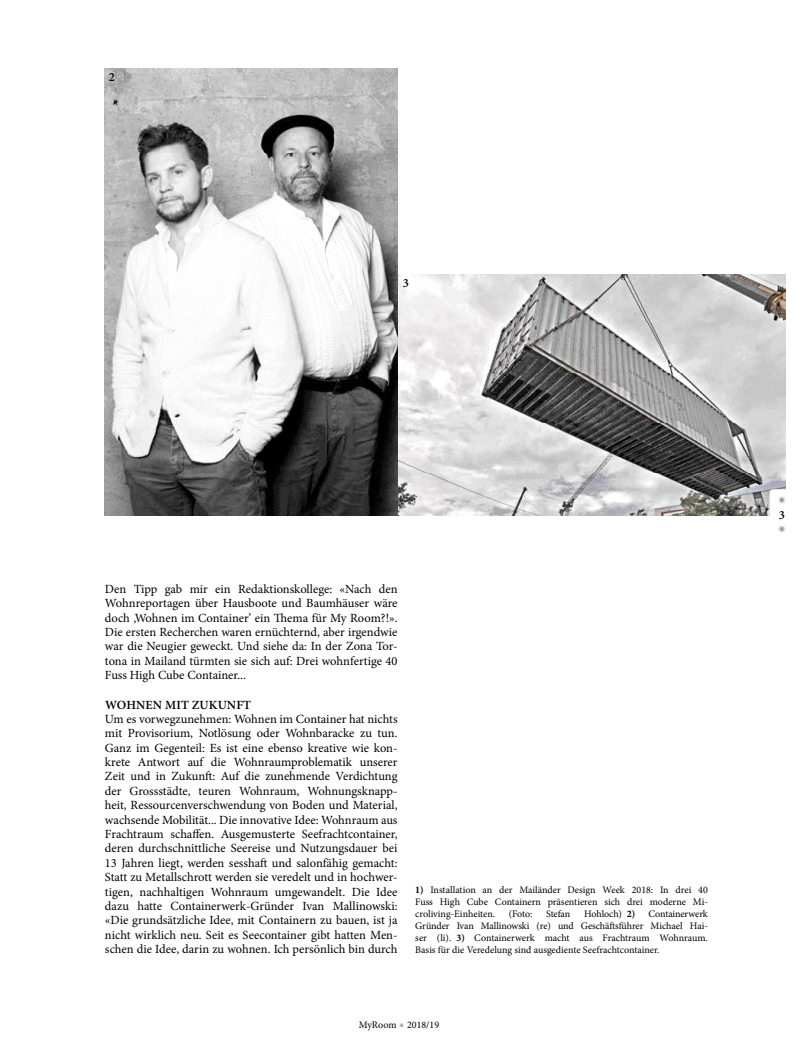
<style>
.page{position:relative;width:798px;height:1053px;background:#fff}
.page>*{position:absolute;margin:0;border:0;box-sizing:border-box;transform-origin:0 0}
.t1{font:15px "Minion Pro";color:#939598}
.t2{font:12.5px/14.4px "Minion Pro";color:#000;text-align:justify}
.t3{font:600 12.5px "Minion Pro";letter-spacing:.01em;color:#000}
.t4{font:10px/12px "Minion Pro";color:#000;text-align:justify}
.s1{font-weight:700}
.s2{color:#939598}
</style>
<div class="page">
<img style="left:398px;top:274px;width:386px;height:241px">
<img style="left:105px;top:69px;width:292px;height:446px">
<div style="left:769px;top:489px;width:25px;height:50px;background:#fff;border-radius:4px"></div>
<p class="t3" style="left:109px;top:69px;width:8px">2</p>
<p class="t3" style="left:402px;top:274px;width:8px">3</p>
<p class="t2" style="left:105px;top:581px;width:294px">Den Tipp gab mir ein Redaktionskollege: «Nach den Wohnreportagen über Hausboote und Baumhäuser wäre doch ‚Wohnen im Container’ ein Thema für My Room?!».<br>Die ersten Recherchen waren ernüchternd, aber irgendwie war die Neugier geweckt. Und siehe da: In der Zona Tor&shy;tona in Mailand türmten sie sich auf: Drei wohnfertige 40<br>Fuss High Cube Container...</p>
<p class="t3" style="left:105px;top:695px;width:148px">WOHNEN MIT ZUKUNFT</p>
<p class="t2" style="left:105px;top:711px;width:294px">Um es vorwegzunehmen: Wohnen im Container hat nichts mit Provisorium, Notlösung oder Wohnbaracke zu tun.<br>Ganz im Gegenteil: Es ist eine ebenso kreative wie kon&shy;krete Antwort auf die Wohnraumproblematik unserer Zeit und in Zukunft: Auf die zunehmende Verdichtung der Grossstädte, teuren Wohnraum, Wohnungsknapp&shy;heit, Ressourcenverschwendung von Boden und Material, wachsende Mobilität... Die innovative Idee: Wohnraum aus Frachtraum schaffen. Ausgemusterte Seefrachtcontainer, deren durchschnittliche Seereise und Nutzungsdauer bei 13 Jahren liegt, werden sesshaft und salonfähig gemacht:<br>Statt zu Metallschrott werden sie veredelt und in hochwer&shy;tigen, nachhaltigen Wohnraum umgewandelt. Die Idee dazu hatte Containerwerk-Gründer Ivan Mallinowski: «Die grundsätzliche Idee, mit Containern zu bauen, ist ja nicht wirklich neu. Seit es Seecontainer gibt hatten Men&shy;schen die Idee, darin zu wohnen. Ich persönlich bin durch</p>
<p class="t4" style="left:415px;top:883px;width:294px"><span class="s1">1)</span> Installation an der Mailänder Design Week 2018: In drei 40<br>Fuss High Cube Containern präsentieren sich drei moderne Mi&shy;croliving-Einheiten.</p>
<p class="t4" style="left:508px;top:907px;width:25px">(Foto:</p>
<p class="t4" style="left:546px;top:907px;width:26px">Stefan</p>
<p class="t4" style="left:584px;top:907px;width:53px">Hohloch) <span class="s1">2)</span></p>
<p class="t4" style="left:415px;top:907px;width:294px;text-indent:233px">Containerwerk Gründer Ivan Mallinowski (re) und Geschäftsführer Michael Hai&shy;ser (li). <span class="s1">3)</span> Containerwerk macht aus Frachtraum Wohnraum.<br>Basis für die Veredelung sind ausgediente Seefrachtcontainer.</p>
<p class="t4" style="left:358px;top:1018px;width:82px">MyRoom <span class="s2">✴</span> 2018/19</p>
<p class="t1" style="left:777px;top:489px;width:10px">✴</p>
<p class="t3" style="left:778px;top:506px;width:8px">3</p>
<p class="t1" style="left:777px;top:517px;width:10px">✴</p>
</div>
